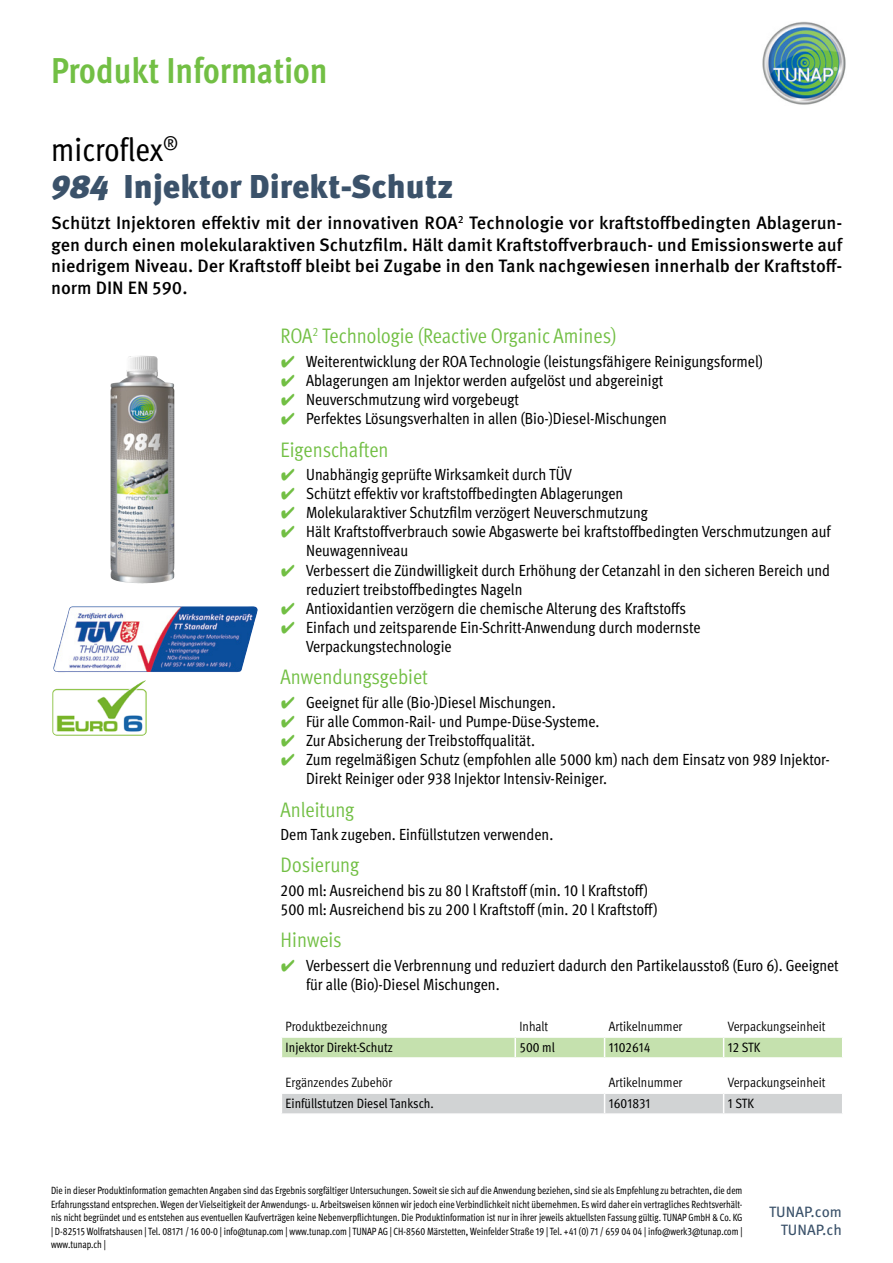
<style>
.page{position:relative;width:893px;height:1263px;background:#fff}
.page>*{position:absolute;margin:0;border:0;box-sizing:border-box;transform-origin:0 0}
.t1{font:700 condensed 36px "Meta Pro";color:#72bf44}
.t2{font:900 33px "Meta Pro";color:#3b526a}
.t3{font:condensed 33px "Meta Pro";color:#000}
.t4{font:condensed 21px "Meta Pro";color:#72bf44}
.t5{font:500 18px/21.6px "Meta Pro";color:#000;text-align:justify}
.t6{font:condensed 16.2px/19px "Meta Pro";color:#000}
.t7{font:15px/18px "Meta Pro";color:#3b526a;text-align:right}
.t8{font:condensed 13.5px "Meta Pro";color:#000}
.t9{font:condensed 13.5px "Meta Pro";color:#000}
.t10{font:condensed 10.5px/13.5px "Meta Pro";color:#000;text-align:justify;scale:.92 1}
.s1{font-style:italic}
.s2{font-family:"Wuerth Global";font-stretch:normal;color:#72bf44}
</style>
<div class="page">
<img style="left:762px;top:21px;width:84px;height:84px">
<img style="left:110px;top:356px;width:30px;height:227px">
<svg style="left:282px;top:1037px;width:560px;height:21px;background:#c9e3b4"></svg>
<hr style="left:724px;top:1057px;width:119px;height:2px;background:#fff">
<svg style="left:282px;top:1093px;width:560px;height:21px;background:#d4d6d7"></svg>
<hr style="left:724px;top:1113px;width:119px;height:2px;background:#fff">
<img style="left:53px;top:606px;width:205px;height:67px">
<img style="left:52px;top:680px;width:94px;height:56px">
<h1 class="t1" style="left:51px;top:43px;width:278px">Produkt Information</h1>
<h2 class="t3" style="left:51px;top:125px;width:129px">microflex<sup>®</sup></h2>
<h2 class="t2" style="left:51px;top:161px;width:404px"><span class="s1">984</span> Injektor Direkt-Schutz</h2>
<p class="t5" style="left:51px;top:211px;width:793px">Schützt Injektoren effektiv mit der innovativen ROA<sup>2</sup> Technologie vor kraftstoffbedingten Ablagerun&shy;gen durch einen molekularaktiven Schutzfilm. Hält damit Kraftstoffverbrauch- und Emissionswerte auf niedrigem Niveau. Der Kraftstoff bleibt bei Zugabe in den Tank nachgewiesen innerhalb der Kraftstoff&shy;norm DIN EN 590.</p>
<p class="t4" style="left:281px;top:321px;width:337px">ROA<sup>2</sup> Technologie (Reactive Organic Amines)</p>
<p class="t6" style="left:281px;top:350px;width:484px"><span class="s2">✔</span> Weiterentwicklung der ROA Technologie (leistungsfähigere Reinigungsformel)</p>
<p class="t6" style="left:281px;top:369px;width:384px"><span class="s2">✔</span> Ablagerungen am Injektor werden aufgelöst und abgereinigt</p>
<p class="t6" style="left:281px;top:389px;width:240px"><span class="s2">✔</span> Neuverschmutzung wird vorgebeugt</p>
<p class="t6" style="left:281px;top:408px;width:388px"><span class="s2">✔</span> Perfektes Lösungsverhalten in allen (Bio-)Diesel-Mischungen</p>
<p class="t4" style="left:281px;top:434px;width:109px">Eigenschaften</p>
<p class="t6" style="left:281px;top:463px;width:293px"><span class="s2">✔</span> Unabhängig geprüfte Wirksamkeit durch TÜV</p>
<p class="t6" style="left:281px;top:483px;width:344px"><span class="s2">✔</span> Schützt effektiv vor kraftstoffbedingten Ablagerungen</p>
<p class="t6" style="left:281px;top:502px;width:369px"><span class="s2">✔</span> Molekularaktiver Schutzfilm verzögert Neuverschmutzung</p>
<p class="t6" style="left:306px;top:521px;width:526px;text-indent:-26px"><span class="s2">✔</span> Hält Kraftstoffverbrauch sowie Abgaswerte bei kraftstoffbedingten Verschmutzungen auf<br>Neuwagenniveau</p>
<p class="t6" style="left:306px;top:559px;width:525px;text-indent:-26px"><span class="s2">✔</span> Verbessert die Zündwilligkeit durch Erhöhung der Cetanzahl in den sicheren Bereich und reduziert treibstoffbedingtes Nageln</p>
<p class="t6" style="left:281px;top:597px;width:407px"><span class="s2">✔</span> Antioxidantien verzögern die chemische Alterung des Kraftstoffs</p>
<p class="t6" style="left:306px;top:616px;width:396px;text-indent:-26px"><span class="s2">✔</span> Einfach und zeitsparende Ein-Schritt-Anwendung durch modernste<br>Verpackungstechnologie</p>
<p class="t4" style="left:281px;top:662px;width:149px">Anwendungsgebiet</p>
<p class="t6" style="left:281px;top:691px;width:277px"><span class="s2">✔</span> Geeignet für alle (Bio-)Diesel Mischungen.</p>
<p class="t6" style="left:281px;top:710px;width:320px"><span class="s2">✔</span> Für alle Common-Rail- und Pumpe-Düse-Systeme.</p>
<p class="t6" style="left:281px;top:730px;width:256px"><span class="s2">✔</span> Zur Absicherung der Treibstoffqualität.</p>
<p class="t6" style="left:306px;top:749px;width:525px;text-indent:-26px"><span class="s2">✔</span> Zum regelmäßigen Schutz (empfohlen alle 5000 km) nach dem Einsatz von 989 Injektor-<br>Direkt Reiniger oder 938 Injektor Intensiv-Reiniger.</p>
<p class="t4" style="left:281px;top:794px;width:75px">Anleitung</p>
<p class="t6" style="left:281px;top:824px;width:274px">Dem Tank zugeben. Einfüllstutzen verwenden.</p>
<p class="t4" style="left:281px;top:850px;width:80px">Dosierung</p>
<p class="t6" style="left:281px;top:879px;width:378px">200 ml: Ausreichend bis zu 80 l Kraftstoff (min. 10 l Kraftstoff)<br>500 ml: Ausreichend bis zu 200 l Kraftstoff (min. 20 l Kraftstoff)</p>
<p class="t4" style="left:281px;top:925px;width:63px">Hinweis</p>
<p class="t6" style="left:306px;top:954px;width:534px;text-indent:-26px"><span class="s2">✔</span> Verbessert die Verbrennung und reduziert dadurch den Partikelausstoß (Euro 6). Geeignet für alle (Bio)-Diesel Mischungen.</p>
<p class="t8" style="left:286px;top:1016px;width:103px">Produktbezeichnung</p>
<p class="t8" style="left:519px;top:1016px;width:30px">Inhalt</p>
<p class="t8" style="left:609px;top:1016px;width:75px">Artikelnummer</p>
<p class="t8" style="left:728px;top:1016px;width:99px">Verpackungseinheit</p>
<p class="t9" style="left:286px;top:1037px;width:109px">Injektor Direkt-Schutz</p>
<p class="t9" style="left:519px;top:1037px;width:37px">500 ml</p>
<p class="t9" style="left:609px;top:1037px;width:43px">1102614</p>
<p class="t9" style="left:728px;top:1037px;width:34px">12 STK</p>
<p class="t8" style="left:286px;top:1072px;width:108px">Ergänzendes Zubehör</p>
<p class="t8" style="left:609px;top:1072px;width:75px">Artikelnummer</p>
<p class="t8" style="left:728px;top:1072px;width:99px">Verpackungseinheit</p>
<p class="t9" style="left:286px;top:1093px;width:149px">Einfüllstutzen Diesel Tanksch.</p>
<p class="t9" style="left:609px;top:1093px;width:43px">1601831</p>
<p class="t9" style="left:728px;top:1093px;width:27px">1 STK</p>
<p class="t10" style="left:51px;top:1183px;width:753px">Die in dieser Produktinformation gemachten Angaben sind das Ergebnis sorgfältiger Untersuchungen. Soweit sie sich auf die Anwendung beziehen, sind sie als Empfehlung zu betrachten, die dem Erfahrungsstand entsprechen. Wegen der Vielseitigkeit der Anwendungs- u. Arbeitsweisen können wir jedoch eine Verbindlichkeit nicht übernehmen. Es wird daher ein vertragliches Rechtsverhält&shy;nis nicht begründet und es entstehen aus eventuellen Kaufverträgen keine Nebenverpflichtungen. Die Produktinformation ist nur in ihrer jeweils aktuellsten Fassung gültig. TUNAP GmbH &amp; Co. KG | D-82515 Wolfratshausen | Tel. 08171 / 16 00-0 | info@tunap.com | www.tunap.com | TUNAP AG | CH-8560 Märstetten, Weinfelder Straße 19 | Tel. +41 (0) 71 / 659 04 04 | info@werk3@tunap.com | www.tunap.ch |</p>
<p class="t7" style="left:769px;top:1202px;width:74px">TUNAP.com<br>TUNAP.ch</p>
</div>
